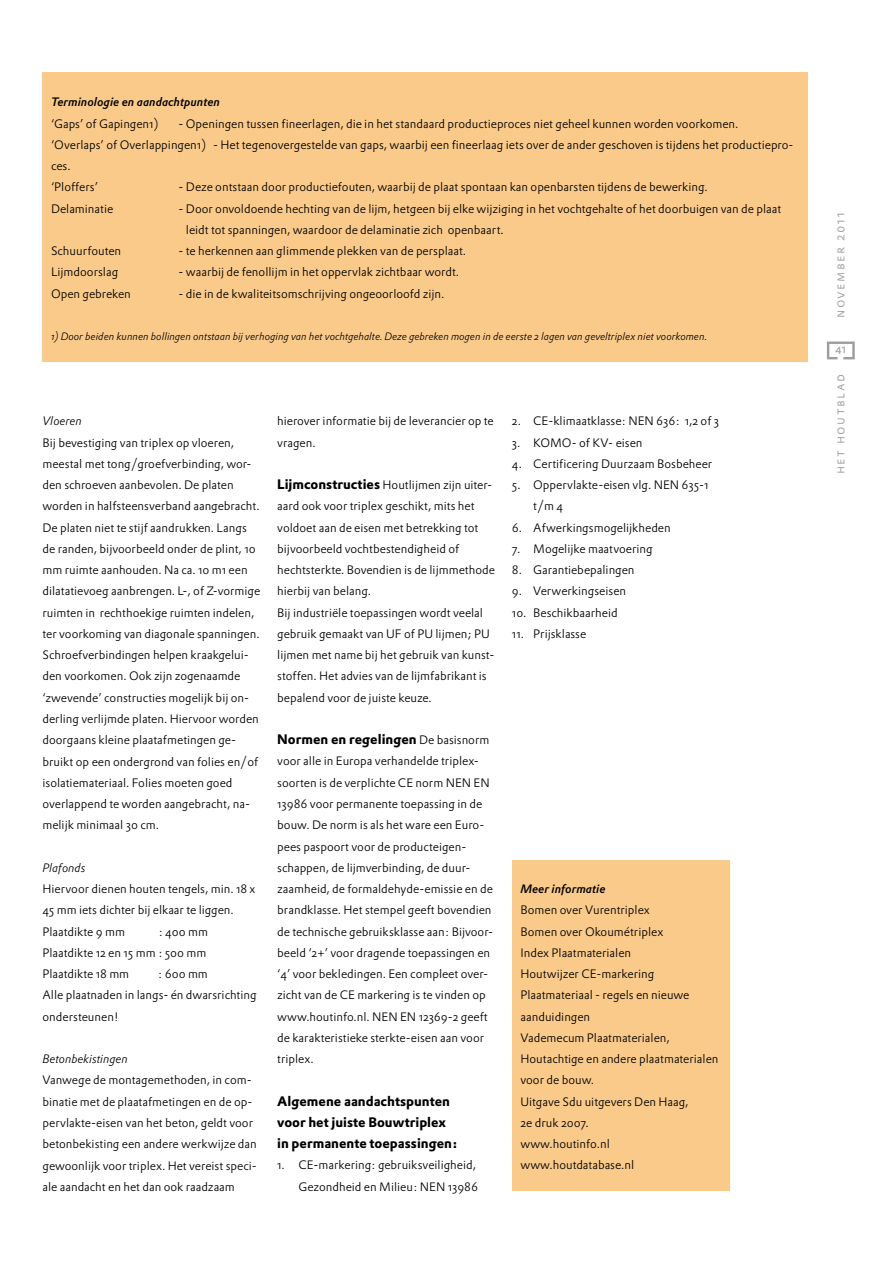
<style>
.page{position:relative;width:893px;height:1263px;background:#fff}
.page>*{position:absolute;margin:0;border:0;box-sizing:border-box;transform-origin:0 0}
.t1{font:700 13.5px/21.3px "DTL Prokyon TOT";color:#000}
.t2{font:300 13.05px "DTL Prokyon TOT Caps";letter-spacing:.115em;color:#9c9d9f}
.t3{font:300 12px/21.3px "DTL Prokyon TOT";color:#000}
.t4{font:italic 500 12px "DTL Prokyon TOT";color:#000}
.t5{font:italic 300 12px "DTL Prokyon TOT";color:#000}
.t6{font:12px "DTL Prokyon TOT Caps";color:#9c9d9f}
.t7{font:italic 300 10.5px "DTL Prokyon TOT";color:#000}
.s1{font-weight:700;font-size:13.5px}
.s2{font-weight:300;font-size:12px}
</style>
<div class="page">
<svg style="left:827px;top:341px;width:28px;height:18px"></svg>
<div style="left:512px;top:860px;width:218px;height:331px;background:#faca8b"></div>
<div style="left:43px;top:72px;width:765px;height:289px;background:#faca8b"></div>
<p class="t4" style="left:51px;top:94px;width:171px">Terminologie en aandachtpunten</p>
<p class="t3" style="left:51px;top:113px;width:109px">‘Gaps’ of Gapingen1)</p>
<p class="t3" style="left:51px;top:113px;width:744px;text-indent:128px">- Openingen tussen fineerlagen, die in het standaard productieproces niet geheel kunnen worden voorkomen. ‘Overlaps’ of Overlappingen1) - Het tegenovergestelde van gaps, waarbij een fineerlaag iets over de ander geschoven is tijdens het productiepro&shy;ces.<br>‘Ploffers’</p>
<p class="t3" style="left:179px;top:176px;width:531px">- Deze ontstaan door productiefouten, waarbij de plaat spontaan kan openbarsten tijdens de bewerking.</p>
<p class="t3" style="left:51px;top:198px;width:64px">Delaminatie</p>
<p class="t3" style="left:186px;top:198px;width:597px;text-indent:-7px">- Door onvoldoende hechting van de lijm, hetgeen bij elke wijziging in het vochtgehalte of het doorbuigen van de plaat leidt tot spanningen, waardoor de delaminatie zich openbaart.</p>
<p class="t3" style="left:51px;top:240px;width:72px">Schuurfouten</p>
<p class="t3" style="left:179px;top:240px;width:289px">- te herkennen aan glimmende plekken van de persplaat.</p>
<p class="t3" style="left:51px;top:261px;width:69px">Lijmdoorslag</p>
<p class="t3" style="left:179px;top:261px;width:282px">- waarbij de fenollijm in het oppervlak zichtbaar wordt.</p>
<p class="t3" style="left:51px;top:283px;width:81px">Open gebreken</p>
<p class="t3" style="left:179px;top:283px;width:267px">- die in de kwaliteitsomschrijving ongeoorloofd zijn.</p>
<p class="t7" style="left:51px;top:330px;width:657px">1) Door beiden kunnen bollingen ontstaan bij verhoging van het vochtgehalte. Deze gebreken mogen in de eerste 2 lagen van geveltriplex niet voorkomen.</p>
<p class="t5" style="left:43px;top:413px;width:41px">Vloeren</p>
<p class="t3" style="left:43px;top:432px;width:219px">Bij bevestiging van triplex op vloeren, meestal met tong/groefverbinding, wor&shy;den schroeven aanbevolen. De platen worden in halfsteensverband aangebracht.<br>De platen niet te stijf aandrukken. Langs de randen, bijvoorbeeld onder de plint, 10 mm ruimte aanhouden. Na ca. 10 m1 een dilatatievoeg aanbrengen. L-, of Z-vormige ruimten in rechthoekige ruimten indelen, ter voorkoming van diagonale spanningen.<br>Schroefverbindingen helpen kraakgelui&shy;den voorkomen. Ook zijn zogenaamde ‘zwevende’ constructies mogelijk bij on&shy;derling verlijmde platen. Hiervoor worden doorgaans kleine plaatafmetingen ge&shy;bruikt op een ondergrond van folies en/of isolatiemateriaal. Folies moeten goed overlappend te worden aangebracht, na&shy;melijk minimaal 30 cm.</p>
<p class="t5" style="left:43px;top:860px;width:44px">Plafonds</p>
<p class="t3" style="left:43px;top:878px;width:214px">Hiervoor dienen houten tengels, min. 18 x<br>45 mm iets dichter bij elkaar te liggen.<br>Plaatdikte 9 mm</p>
<p class="t3" style="left:43px;top:921px;width:167px;text-indent:116px">: 400 mm<br>Plaatdikte 12 en 15 mm : 500 mm<br>Plaatdikte 18 mm</p>
<p class="t3" style="left:43px;top:963px;width:216px;text-indent:115px">: 600 mm<br>Alle plaatnaden in langs- én dwarsrichting ondersteunen!</p>
<p class="t5" style="left:43px;top:1051px;width:87px">Betonbekistingen</p>
<p class="t3" style="left:43px;top:1069px;width:216px">Vanwege de montagemethoden, in com&shy;binatie met de plaatafmetingen en de op&shy;pervlakte-eisen van het beton, geldt voor betonbekisting een andere werkwijze dan gewoonlijk voor triplex. Het vereist speci&shy;ale aandacht en het dan ook raadzaam</p>
<p class="t3" style="left:277px;top:410px;width:218px">hierover informatie bij de leverancier op te vragen.</p>
<p class="t3" style="left:277px;top:474px;width:219px"><span class="s1">Lijmconstructies</span> Houtlijmen zijn uiter&shy;aard ook voor triplex geschikt, mits het voldoet aan de eisen met betrekking tot bijvoorbeeld vochtbestendigheid of hechtsterkte. Bovendien is de lijmmethode hierbij van belang.<br>Bij industriële toepassingen wordt veelal gebruik gemaakt van UF of PU lijmen; PU lijmen met name bij het gebruik van kunst&shy;stoffen. Het advies van de lijmfabrikant is bepalend voor de juiste keuze.</p>
<p class="t1" style="left:277px;top:729px;width:214px">Normen en regelingen <span class="s2">De basisnorm</span></p>
<p class="t3" style="left:277px;top:750px;width:217px">voor alle in Europa verhandelde triplex&shy;soorten is de verplichte CE norm NEN EN 13986 voor permanente toepassing in de bouw. De norm is als het ware een Euro&shy;pees paspoort voor de producteigen&shy;schappen, de lijmverbinding, de duur&shy;zaamheid, de formaldehyde-emissie en de brandklasse. Het stempel geeft bovendien de technische gebruiksklasse aan: Bijvoor&shy;beeld ‘2+’ voor dragende toepassingen en ‘4’ voor bekledingen. Een compleet over&shy;zicht van de CE markering is te vinden op www.houtinfo.nl. NEN EN 12369-2 geeft de karakteristieke sterkte-eisen aan voor triplex.</p>
<p class="t1" style="left:277px;top:1090px;width:182px">Algemene aandachtspunten voor het juiste Bouwtriplex in permanente toepassingen:</p>
<p class="t3" style="left:277px;top:1154px;width:202px;text-align:right">1. CE-markering: gebruiksveiligheid,<br>Gezondheid en Milieu: NEN 13986</p>
<p class="t3" style="left:512px;top:410px;width:209px">2. CE-klimaatklasse: NEN 636: 1,2 of 3</p>
<p class="t3" style="left:512px;top:432px;width:132px">3. KOMO- of KV- eisen</p>
<p class="t3" style="left:512px;top:453px;width:202px">4. Certificering Duurzaam Bosbeheer</p>
<p class="t3" style="left:533px;top:474px;width:177px;text-indent:-21px">5. Oppervlakte-eisen vlg. NEN 635-1 t/m 4</p>
<p class="t3" style="left:512px;top:517px;width:160px">6. Afwerkingsmogelijkheden</p>
<p class="t3" style="left:512px;top:538px;width:142px">7. Mogelijke maatvoering</p>
<p class="t3" style="left:512px;top:559px;width:124px">8. Garantiebepalingen</p>
<p class="t3" style="left:512px;top:580px;width:116px">9. Verwerkingseisen</p>
<p class="t3" style="left:512px;top:602px;width:107px">10. Beschikbaarheid</p>
<p class="t3" style="left:512px;top:623px;width:76px">11. Prijsklasse</p>
<p class="t4" style="left:520px;top:881px;width:87px">Meer informatie</p>
<p class="t3" style="left:520px;top:899px;width:200px">Bomen over Vurentriplex<br>Bomen over Okoumétriplex<br>Index Plaatmaterialen<br>Houtwijzer CE-markering<br>Plaatmateriaal - regels en nieuwe aanduidingen<br>Vademecum Plaatmaterialen,<br>Houtachtige en andere plaatmaterialen voor de bouw.<br>Uitgave Sdu uitgevers Den Haag,<br>2e druk 2007.<br>www.houtinfo.nl www.houtdatabase.nl</p>
<p class="t2" style="left:832px;top:318px;width:108px;rotate:-90deg">november 2011</p>
<p class="t6" style="left:835px;top:342px;width:13px">41</p>
<p class="t2" style="left:832px;top:474px;width:102px;rotate:-90deg">het houtblad</p>
</div>
